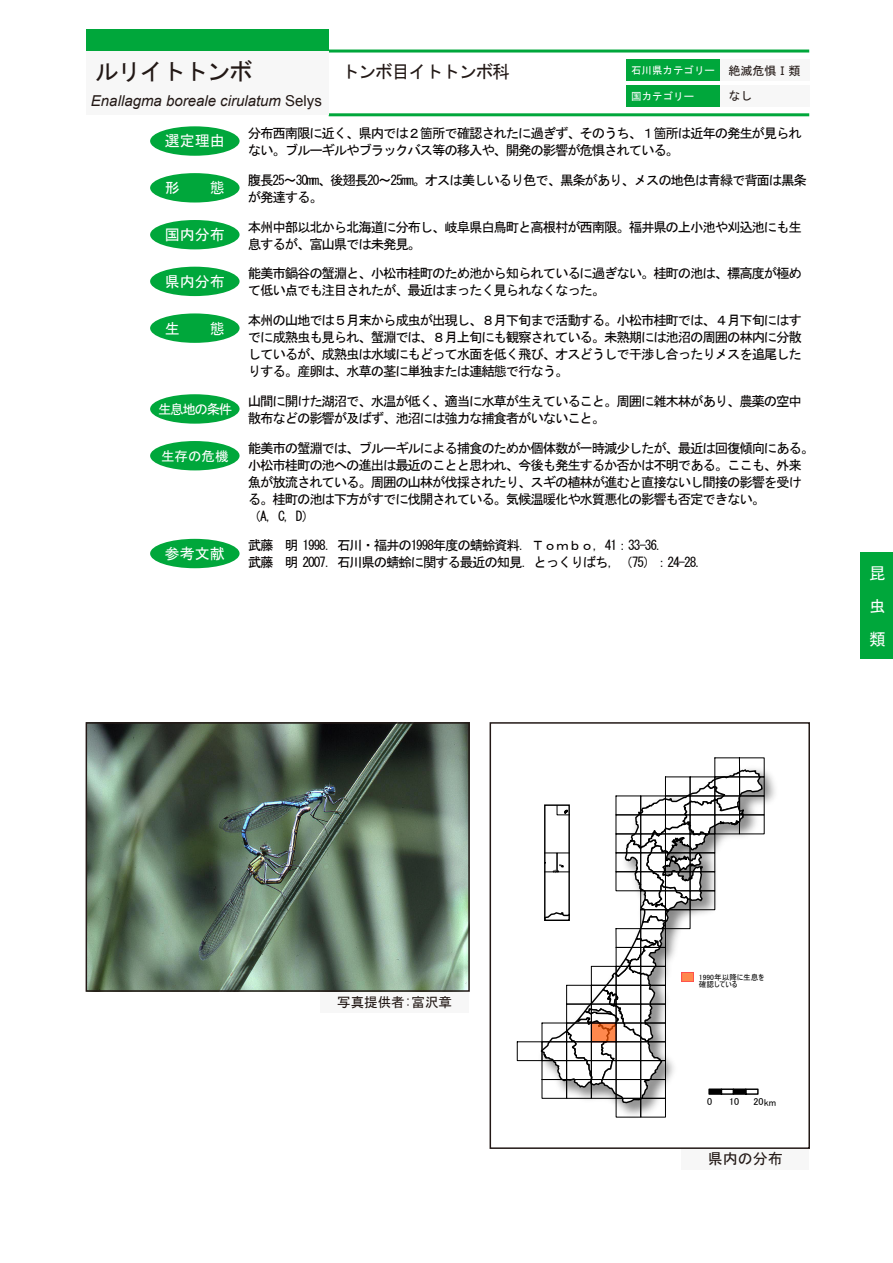
<style>
.page{position:relative;width:893px;height:1263px;background:#fff}
.page>*{position:absolute;margin:0;border:0;box-sizing:border-box;transform-origin:0 0}
.t1{font:24px "MS Gothic";letter-spacing:-.07em;color:#221815}
.t2{font:18px "MS Gothic";letter-spacing:-.07em;color:#221815}
.t3{font:16.5px/33px "MS Gothic";color:#fff;text-align:justify}
.t4{font:italic 15px "Arial";color:#221815}
.t5{font:15px "MS Gothic";color:#fff}
.t6{font:15px "MS Gothic";color:#221815}
.t7{font:13.5px/17px "MS Gothic";letter-spacing:-.09em;color:#040000}
.t8{font:13.5px "MS Gothic";letter-spacing:-.1em;color:#fff}
.t9{font:13.5px "MS Gothic";color:#221815}
.t10{font:12px "MS Gothic";color:#221815}
.t11{font:10.5px "MS Gothic";color:#fff}
.t12{font:10.05px "MS UI Gothic";color:#000}
.t13{font:7.65px/7.6px "MS UI Gothic";color:#000}
.s1{font-size:12px;color:#221815}
.s2{font-style:normal}
</style>
<div class="page">
<div style="left:720px;top:60px;width:89px;height:21px;background:#f7f7f7"></div>
<hr style="left:329px;top:50px;width:480px;height:3px;background:#00a73b">
<hr style="left:329px;top:113px;width:480px;height:3px;background:#00a73b">
<div style="left:626px;top:60px;width:94px;height:21px;background:#00a73b"></div>
<div style="left:86px;top:30px;width:243px;height:21px;background:#00a73b"></div>
<div style="left:86px;top:51px;width:243px;height:64px;background:#f7f7f7"></div>
<div style="left:720px;top:85px;width:89px;height:21px;background:#f7f7f7"></div>
<div style="left:626px;top:85px;width:94px;height:21px;background:#00a73b"></div>
<div style="left:150px;top:220px;width:90px;height:29px;background:#00a73b;border-radius:50%"></div>
<div style="left:150px;top:267px;width:90px;height:29px;background:#00a73b;border-radius:50%"></div>
<div style="left:150px;top:173px;width:90px;height:29px;background:#00a73b;border-radius:50%"></div>
<div style="left:150px;top:126px;width:90px;height:30px;background:#00a73b;border-radius:50%"></div>
<div style="left:150px;top:313px;width:90px;height:30px;background:#00a73b;border-radius:50%"></div>
<div style="left:150px;top:441px;width:90px;height:29px;background:#00a73b;border-radius:50%"></div>
<div style="left:150px;top:539px;width:90px;height:29px;background:#00a73b;border-radius:50%"></div>
<div style="left:150px;top:394px;width:90px;height:30px;background:#00a73b;border-radius:50%"></div>
<div style="left:682px;top:1148px;width:127px;height:21px;background:#f7f7f7"></div>
<div style="left:860px;top:553px;width:33px;height:106px;background:#00a73b"></div>
<div style="left:320px;top:991px;width:149px;height:21px;background:#f7f7f7"></div>
<img style="left:89px;top:725px;width:378px;height:264px">
<div style="left:86px;top:722px;width:384px;height:270px;border:2px solid #221815"></div>
<div style="left:490px;top:722px;width:320px;height:427px;border:2px solid #221815"></div>
<img style="left:506px;top:757px;width:285px;height:392px">
<div style="left:640px;top:1098px;width:26px;height:19px;border:1px solid #000"></div>
<div style="left:517px;top:1041px;width:25px;height:20px;border:1px solid #000"></div>
<svg style="left:539px;top:768px;width:225px;height:336px"></svg>
<div style="left:682px;top:972px;width:12px;height:10px;background:#ff884d"></div>
<div style="left:709px;top:1089px;width:12px;height:5px;background:#000"></div>
<div style="left:708px;top:1088px;width:14px;height:7px;border:1px solid #000"></div>
<div style="left:721px;top:1088px;width:13px;height:7px;border:1px solid #000"></div>
<div style="left:733px;top:1089px;width:13px;height:5px;background:#000"></div>
<div style="left:733px;top:1088px;width:13px;height:7px;border:1px solid #000"></div>
<div style="left:745px;top:1088px;width:14px;height:7px;border:1px solid #000"></div>
<div style="left:638px;top:730px;width:76px;height:38px;background:#fff"></div>
<h1 class="t1" style="left:95px;top:60px;width:159px">ルリイトトンボ</h1>
<h2 class="t2" style="left:341px;top:63px;width:170px">トンボ目イトトンボ科</h2>
<p class="t11" style="left:631px;top:65px;width:171px">石川県カテゴリー <span class="s1">絶滅危惧Ⅰ類</span></p>
<p class="t11" style="left:631px;top:91px;width:64px">国カテゴリー</p>
<p class="t10" style="left:728px;top:89px;width:25px">なし</p>
<p class="t4" style="left:91px;top:91px;width:232px">Enallagma boreale cirulatum <span class="s2">Selys</span></p>
<p class="t5" style="left:165px;top:134px;width:61px">選定理由</p>
<p class="t5" style="left:165px;top:180px;width:61px">形　　態</p>
<p class="t5" style="left:165px;top:227px;width:61px">国内分布</p>
<p class="t5" style="left:165px;top:274px;width:61px">県内分布</p>
<p class="t5" style="left:165px;top:321px;width:61px">生　　態</p>
<p class="t8" style="left:158px;top:402px;width:76px">生息地の条件</p>
<p class="t8" style="left:161px;top:450px;width:69px">生存の危機</p>
<p class="t5" style="left:165px;top:546px;width:61px">参考文献</p>
<p class="t7" style="left:248px;top:125px;width:556px">分布西南限に近く、県内では２箇所で確認されたに過ぎず、そのうち、１箇所は近年の発生が見られない。ブルーギルやブラックバス等の移入や、開発の影響が危惧されている。</p>
<p class="t7" style="left:248px;top:171px;width:561px">腹長25～30mm、後翅長20～25mm。オスは美しいるり色で、黒条があり、メスの地色は青緑で背面は黒条が発達する。</p>
<p class="t7" style="left:248px;top:218px;width:556px">本州中部以北から北海道に分布し、岐阜県白鳥町と高根村が西南限。福井県の上小池や刈込池にも生息するが、富山県では未発見。</p>
<p class="t7" style="left:248px;top:265px;width:556px">能美市鍋谷の蟹淵と、小松市桂町のため池から知られているに過ぎない。桂町の池は、標高度が極めて低い点でも注目されたが、最近はまったく見られなくなった。</p>
<p class="t7" style="left:248px;top:312px;width:556px;text-align:justify">本州の山地では５月末から成虫が出現し、８月下旬まで活動する。小松市桂町では、４月下旬にはすでに成熟虫も見られ、蟹淵では、８月上旬にも観察されている。未熟期には池沼の周囲の林内に分散しているが、成熟虫は水域にもどって水面を低く飛び、オスどうしで干渉し合ったりメスを追尾したりする。産卵は、水草の茎に単独または連結態で行なう。</p>
<p class="t7" style="left:248px;top:392px;width:556px">山間に開けた湖沼で、水温が低く、適当に水草が生えていること。周囲に雑木林があり、農薬の空中散布などの影響が及ばず、池沼には強力な捕食者がいないこと。</p>
<p class="t7" style="left:248px;top:439px;width:568px">能美市の蟹淵では、ブルーギルによる捕食のためか個体数が一時減少したが、最近は回復傾向にある。小松市桂町の池への進出は最近のことと思われ、今後も発生するか否かは不明である。ここも、外来魚が放流されている。周囲の山林が伐採されたり、スギの植林が進むと直接ないし間接の影響を受ける。桂町の池は下方がすでに伐開されている。気候温暖化や水質悪化の影響も否定できない。<br>（A，C，D）</p>
<p class="t7" style="left:248px;top:537px;width:475px">武藤　明 1998．石川・福井の1998年度の蜻蛉資料．Ｔｏｍｂｏ，41：33-36．<br>武藤　明 2007．石川県の蜻蛉に関する最近の知見．とっくりばち，（75）：24-28．　</p>
<p class="t3" style="left:869px;top:556px;width:17px">昆虫類</p>
<p class="t9" style="left:337px;top:995px;width:116px">写真提供者:富沢章</p>
<p class="t13" style="left:699px;top:973px;width:67px">1990年以降に生息を確認している</p>
<p class="t12" style="left:707px;top:1096px;width:7px">0</p>
<p class="t12" style="left:729px;top:1096px;width:12px">10</p>
<p class="t12" style="left:753px;top:1097px;width:24px">20km</p>
<p class="t6" style="left:708px;top:1151px;width:76px">県内の分布</p>
</div>
